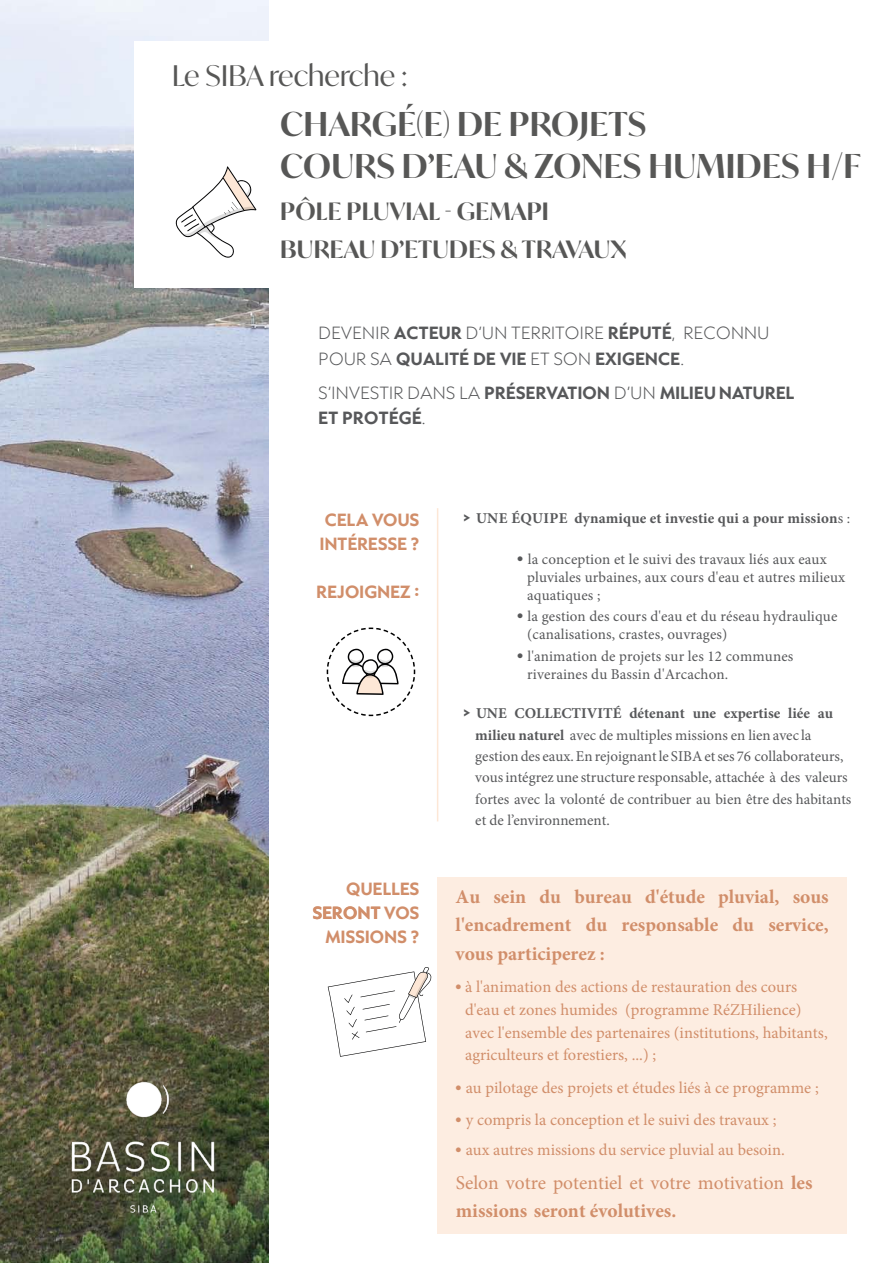
<style>
.page{position:relative;width:893px;height:1263px;background:#fff}
.page>*{position:absolute;margin:0;border:0;box-sizing:border-box;transform-origin:0 0}
.t1{font:600 33px "Ivy Mode";letter-spacing:.01em;color:#575756}
.t2{font:28.5px "Ivy Mode";color:#575756}
.t3{font:600 24px/37.5px "Ivy Mode";letter-spacing:.01em;color:#575756}
.t4{font:700 19.5px/28.3px "Minion Pro";color:#d18e6a;text-align:justify}
.t5{font:19.5px/27.9px "Minion Pro";color:#d18e6a}
.t6{font:16.5px/22.5px "Minion Pro";color:#d18e6a}
.t7{font:15px/21.5px "Minion Pro";letter-spacing:.01em;color:#57585a}
.t8{font:200 15px/25.5px "Capitana";letter-spacing:.025em;color:#57585a}
.t9{font:700 15px/25.5px "Capitana";letter-spacing:.025em;color:#57585a}
.t10{font:700 15px/24px "Capitana";letter-spacing:.02em;color:#d18e6a;text-align:right}
.t11{font:700 15px "Minion Pro";letter-spacing:.01em;color:#57585a}
.s1{font-weight:700}
.s2{font-weight:200}
.s3{font-family:"Capitana";font-size:12.3px}
.s4{font-weight:400}
.s5{font-family:"Capitana"}
.s6{font-family:"Capitana";font-weight:700;font-size:12.3px}
.s7{font-family:"Capitana";font-size:14.85px}
</style>
<div class="page">
<img style="left:1px;top:1px;width:268px;height:1262px">
<div style="left:134px;top:41px;width:300px;height:247px;background:#fff"></div>
<svg style="left:176px;top:166px;width:80px;height:92px"></svg>
<div style="left:438px;top:877px;width:409px;height:357px;background:#fdede1"></div>
<svg style="left:328px;top:967px;width:103px;height:90px"></svg>
<hr style="left:437px;top:508px;width:1px;height:313px;background:#fde7d6">
<svg style="left:326px;top:627px;width:90px;height:90px"></svg>
<img style="left:57px;top:1055px;width:174px;height:175px">
<p class="t2" style="left:172px;top:56px;width:237px">Le SIBA recherche :</p>
<p class="t1" style="left:280px;top:102px;width:367px">CHARGÉ(E) DE PROJETS</p>
<p class="t1" style="left:280px;top:144px;width:582px">COURS D’EAU &amp; ZONES HUMIDES H/F</p>
<p class="t3" style="left:280px;top:192px;width:348px">PÔLE PLUVIAL - GEMAPI<br>BUREAU D’ETUDES &amp; TRAVAUX</p>
<p class="t8" style="left:319px;top:320px;width:452px">DEVENIR <span class="s1">ACTEUR</span> D’UN TERRITOIRE <span class="s1">RÉPUTÉ</span>, RECONNU<br>POUR SA <span class="s1">QUALITÉ DE VIE</span> ET SON <span class="s1">EXIGENCE</span>.</p>
<p class="t9" style="left:319px;top:379px;width:477px"><span class="s2">S’INVESTIR DANS LA</span> PRÉSERVATION <span class="s2">D’UN</span> MILIEU NATUREL<br>ET PROTÉGÉ<span class="s2">.</span></p>
<p class="t10" style="left:320px;top:507px;width:101px;text-align:center">CELA VOUS<br>INTÉRESSE ?</p>
<p class="t10" style="left:316px;top:579px;width:104px">REJOIGNEZ :</p>
<p class="t10" style="left:313px;top:876px;width:108px">QUELLES<br>SERONT VOS<br>MISSIONS ?</p>
<p class="t11" style="left:463px;top:508px;width:389px"><span class="s3">&gt;</span> UNE ÉQUIPE dynamique et investie qui a pour mission<span class="s4">s :</span></p>
<p class="t7" style="left:527px;top:550px;width:320px;line-height:18px;text-indent:-10px"><span class="s5">•</span> la conception et le suivi des travaux liés aux eaux pluviales urbaines, aux cours d'eau et autres milieux aquatiques ;</p>
<p class="t7" style="left:527px;top:608px;width:312px;line-height:18px;text-indent:-10px"><span class="s5">•</span> la gestion des cours d'eau et du réseau hydraulique (canalisations, crastes, ouvrages)</p>
<p class="t7" style="left:527px;top:647px;width:268px;line-height:17.9px;text-indent:-10px"><span class="s5">•</span> l'animation de projets sur les 12 communes riveraines du Bassin d'Arcachon.</p>
<p class="t7" style="left:475px;top:703px;width:378px;text-indent:-13px"><span class="s6">&gt;</span> <span class="s1">UNE COLLECTIVITÉ détenant une expertise liée au milieu naturel</span> avec de multiples missions en lien avec la gestion des eaux. En rejoignant le SIBA et ses 76 collaborateurs, vous intégrez une structure responsable, attachée à des valeurs fortes avec la volonté de contribuer au bien être des habitants et de l’environnement.</p>
<h3 class="t4" style="left:456px;top:882px;width:375px">Au sein du bureau d'étude pluvial, sous l'encadrement du responsable du service, vous participerez :</h3>
<p class="t6" style="left:465px;top:976px;width:364px;text-indent:-10px"><span class="s7">•</span> à l'animation des actions de restauration des cours d'eau et zones humides (programme RéZHilience) avec l'ensemble des partenaires (institutions, habitants, agriculteurs et forestiers, ...) ;</p>
<p class="t6" style="left:455px;top:1076px;width:365px"><span class="s7">•</span> au pilotage des projets et études liés à ce programme ;</p>
<p class="t6" style="left:455px;top:1108px;width:323px"><span class="s7">•</span> y compris la conception et le suivi des travaux ;</p>
<p class="t6" style="left:455px;top:1139px;width:331px"><span class="s7">•</span> aux autres missions du service pluvial au besoin.</p>
<h3 class="t5" style="left:456px;top:1169px;width:358px">Selon votre potentiel et votre motivation <span class="s1">les missions seront évolutives.</span></h3>
</div>
